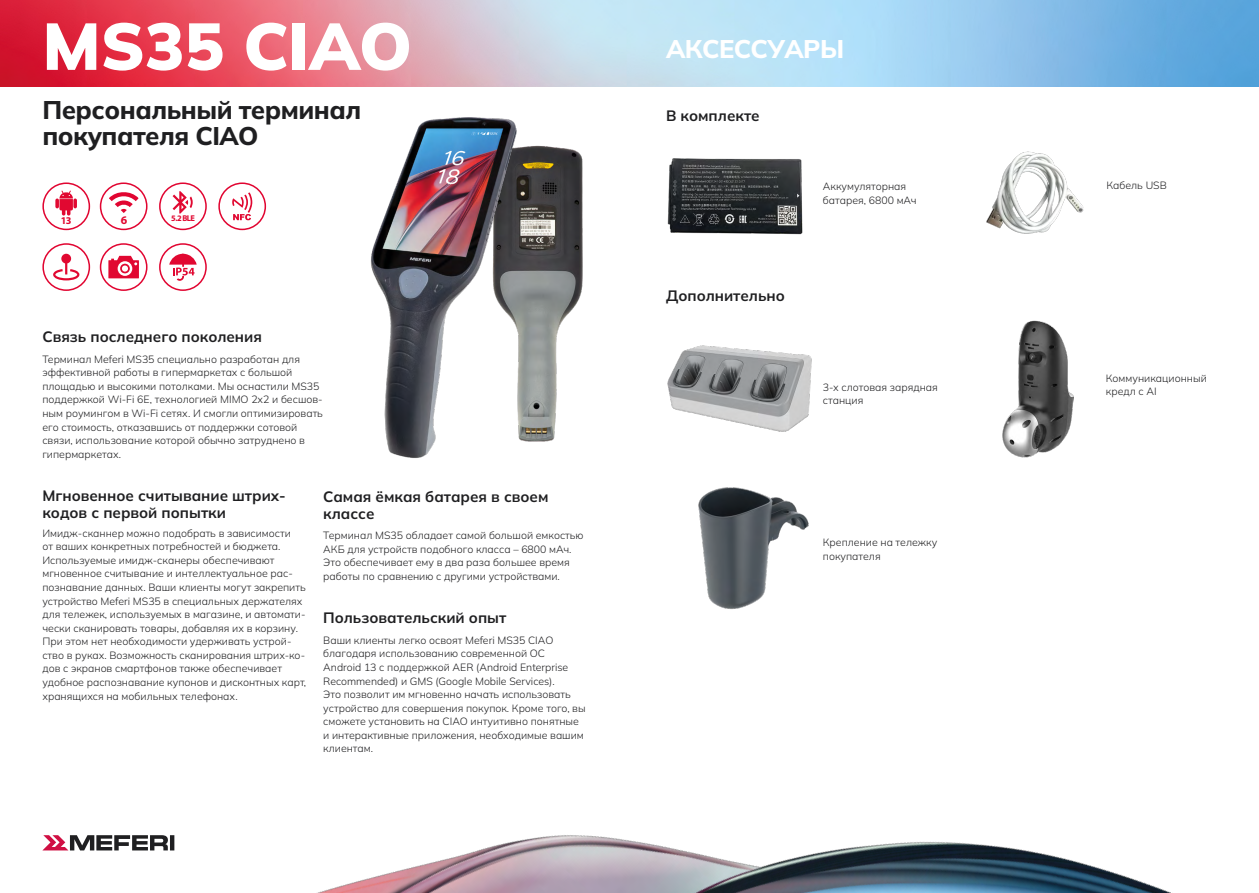
<style>
.page{position:relative;width:1259px;height:893px;background:#fff}
.page>*{position:absolute;margin:0;border:0;box-sizing:border-box;transform-origin:0 0}
.t1{font:900 66px "Mulish";color:#fff}
.t2{font:800 25.5px/25.7px "Mulish";letter-spacing:-.02em;color:#1f1f21}
.t3{font:800 25.5px "Mulish";letter-spacing:-.02em;color:#fff}
.t4{font:700 15px/16.6px "Mulish";color:#1f1f21}
.t5{font:700 11.7px "Myriad Pro";color:#e10831}
.t6{font:300 10.5px/13.6px "Mulish";color:#1f1f21}
.t7{font:700 10.35px "Myriad Pro";color:#e10831}
.t8{font:700 8.4px "Myriad Pro";color:#e10831}
</style>
<div class="page">
<img style="left:42px;top:183px;width:1129px;height:710px">
<svg style="left:42px;top:835px;width:132px;height:15px"></svg>
<img style="left:0;top:0;width:1259px;height:86px">
<svg style="left:108px;top:256px;width:31px;height:22px"></svg>
<div style="left:100px;top:243px;width:47px;height:48px;border:2px solid #e10531;border-radius:50%"></div>
<svg style="left:232px;top:192px;width:20px;height:28px"></svg>
<div style="left:218px;top:182px;width:48px;height:48px;border:2px solid #e10531;border-radius:50%"></div>
<svg style="left:53px;top:254px;width:26px;height:26px"></svg>
<div style="left:42px;top:243px;width:48px;height:48px;border:2px solid #e10531;border-radius:50%"></div>
<svg style="left:109px;top:192px;width:30px;height:21px"></svg>
<div style="left:100px;top:182px;width:47px;height:48px;border:2px solid #e10531;border-radius:50%"></div>
<svg style="left:173px;top:191px;width:20px;height:23px"></svg>
<div style="left:159px;top:182px;width:48px;height:48px;border:2px solid #e10531;border-radius:50%"></div>
<svg style="left:55px;top:191px;width:22px;height:25px"></svg>
<div style="left:42px;top:182px;width:48px;height:48px;border:2px solid #e10531;border-radius:50%"></div>
<svg style="left:169px;top:253px;width:28px;height:28px"></svg>
<div style="left:159px;top:243px;width:48px;height:48px;border:2px solid #e10531;border-radius:50%"></div>
<img style="left:525px;top:145px;width:62px;height:299px">
<img style="left:360px;top:117px;width:165px;height:351px">
<img style="left:666px;top:345px;width:147px;height:88px">
<img style="left:1002px;top:320px;width:71px;height:141px">
<img style="left:986px;top:151px;width:97px;height:85px">
<img style="left:666px;top:158px;width:138px;height:76px">
<img style="left:694px;top:486px;width:119px;height:124px">
<h1 class="t1" style="left:42px;top:0;width:371px">MS35 CIAO</h1>
<h2 class="t2" style="left:42px;top:97px;width:320px">Персональный терминал покупателя CIAO</h2>
<p class="t7" style="left:61px;top:214px;width:12px">13</p>
<p class="t5" style="left:121px;top:212px;width:8px">6</p>
<p class="t8" style="left:171px;top:213px;width:25px">5.2 BLE</p>
<h3 class="t4" style="left:42px;top:328px;width:221px">Связь последнего поколения</h3>
<p class="t6" style="left:42px;top:352px;width:282px">Терминал Meferi MS35 специально разработан для эффективной работы в гипермаркетах с большой площадью и высокими потолками. Мы оснастили MS35 поддержкой Wi-Fi 6E, технологией MIMO 2x2 и бесшов&shy;ным роумингом в Wi-Fi сетях. И смогли оптимизировать его стоимость, отказавшись от поддержки сотовой связи, использование которой обычно затруднено в гипермаркетах.</p>
<h3 class="t4" style="left:42px;top:487px;width:245px">Мгновенное считывание штрих&shy;кодов с первой попытки</h3>
<p class="t6" style="left:42px;top:526px;width:265px">Имидж-сканнер можно подобрать в зависимости<br>от ваших конкретных потребностей и бюджета.<br>Используемые имидж-сканеры обеспечивают мгновенное считывание и интеллектуальное рас&shy;познавание данных. Ваши клиенты могут закрепить устройство Meferi MS35 в специальных держателях для тележек, используемых в магазине, и автомати&shy;чески сканировать товары, добавляя их в корзину.<br>При этом нет необходимости удерживать устрой&shy;ство в руках. Возможность сканирования штрих-ко&shy;дов с экранов смартфонов также обеспечивает удобное распознавание купонов и дисконтных карт, хранящихся на мобильных телефонах.</p>
<h3 class="t4" style="left:323px;top:488px;width:227px">Самая ёмкая батарея в своем классе</h3>
<p class="t6" style="left:323px;top:528px;width:262px">Терминал MS35 обладает самой большой емкостью АКБ для устройств подобного класса – 6800 мАч.<br>Это обеспечивает ему в два раза большее время работы по сравнению с другими устройствами.</p>
<h3 class="t4" style="left:323px;top:609px;width:184px">Пользовательский опыт</h3>
<p class="t6" style="left:323px;top:633px;width:264px">Ваши клиенты легко освоят Meferi MS35 CIAO благодаря использованию современной ОС Android 13 с поддержкой AER (Android Enterprise Recommended) и GMS (Google Mobile Services).<br>Это позволит им мгновенно начать использовать устройство для совершения покупок. Кроме того, вы сможете установить на CIAO интуитивно понятные и интерактивные приложения, необходимые вашим клиентам.</p>
<h2 class="t3" style="left:666px;top:31px;width:180px">АКСЕССУАРЫ</h2>
<h3 class="t4" style="left:666px;top:107px;width:95px">В комплекте</h3>
<h3 class="t4" style="left:666px;top:287px;width:120px">Дополнительно</h3>
<p class="t6" style="left:823px;top:179px;width:95px">Аккумуляторная батарея, 6800 мАч</p>
<p class="t6" style="left:1106px;top:178px;width:62px">Кабель USB</p>
<p class="t6" style="left:823px;top:380px;width:116px">3-х слотовая зарядная станция</p>
<p class="t6" style="left:1106px;top:371px;width:102px">Коммуникационный кредл с AI</p>
<p class="t6" style="left:823px;top:536px;width:116px">Крепление на тележку покупателя</p>
</div>
